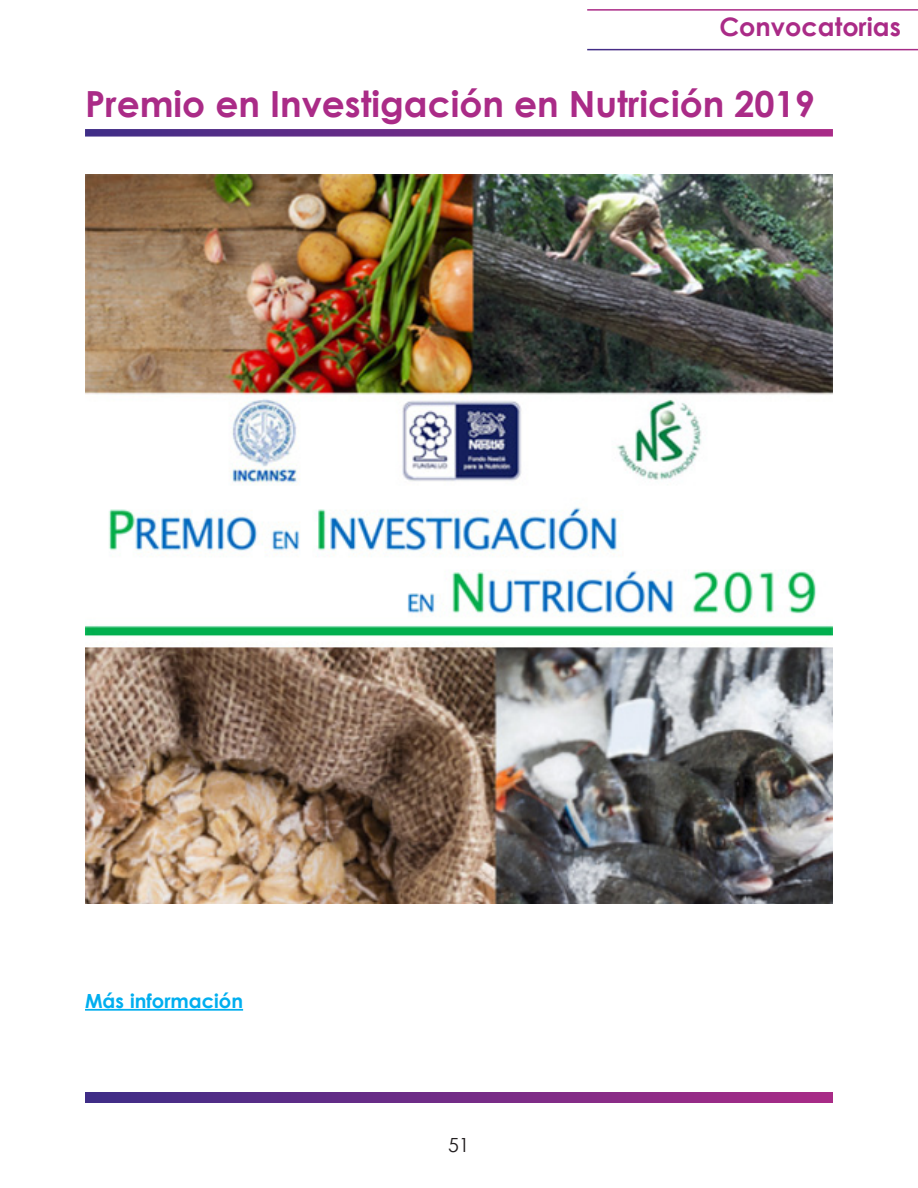
<style>
.page{position:relative;width:918px;height:1188px;background:#fff}
.page>*{position:absolute;margin:0;border:0;box-sizing:border-box;transform-origin:0 0}
.cabeza1Convocatorias{font:700 36px "Century Gothic";color:#aa2b87}
.t1{font:700 25.5px "Century Gothic";color:#aa2b87}
.cuerpoArticulos_sin{font:700 19.5px "Century Gothic";color:#00aeef}
.t2{font:19.5px "Century Gothic";color:#231f20}
</style>
<div class="page">
<hr style="left:587px;top:9px;width:331px;height:2px;background:#aa2b87">
<svg style="left:85px;top:1093px;width:748px;height:10px;background:#732c87"></svg>
<svg style="left:85px;top:129px;width:748px;height:8px;background:#7c398e"></svg>
<img style="left:85px;top:175px;width:748px;height:729px">
<hr style="left:85px;top:1009px;width:158px;height:2px;background:#00aeef">
<p class="t1" style="left:719px;top:8px;width:183px">Convocatorias</p>
<p class="cabeza1Convocatorias" style="left:85px;top:76px;width:732px">Premio en Investigación en Nutrición 2019</p>
<p class="cuerpoArticulos_sin" style="left:85px;top:986px;width:160px">Más información</p>
<p class="t2" style="left:448px;top:1131px;width:23px">51</p>
</div>
